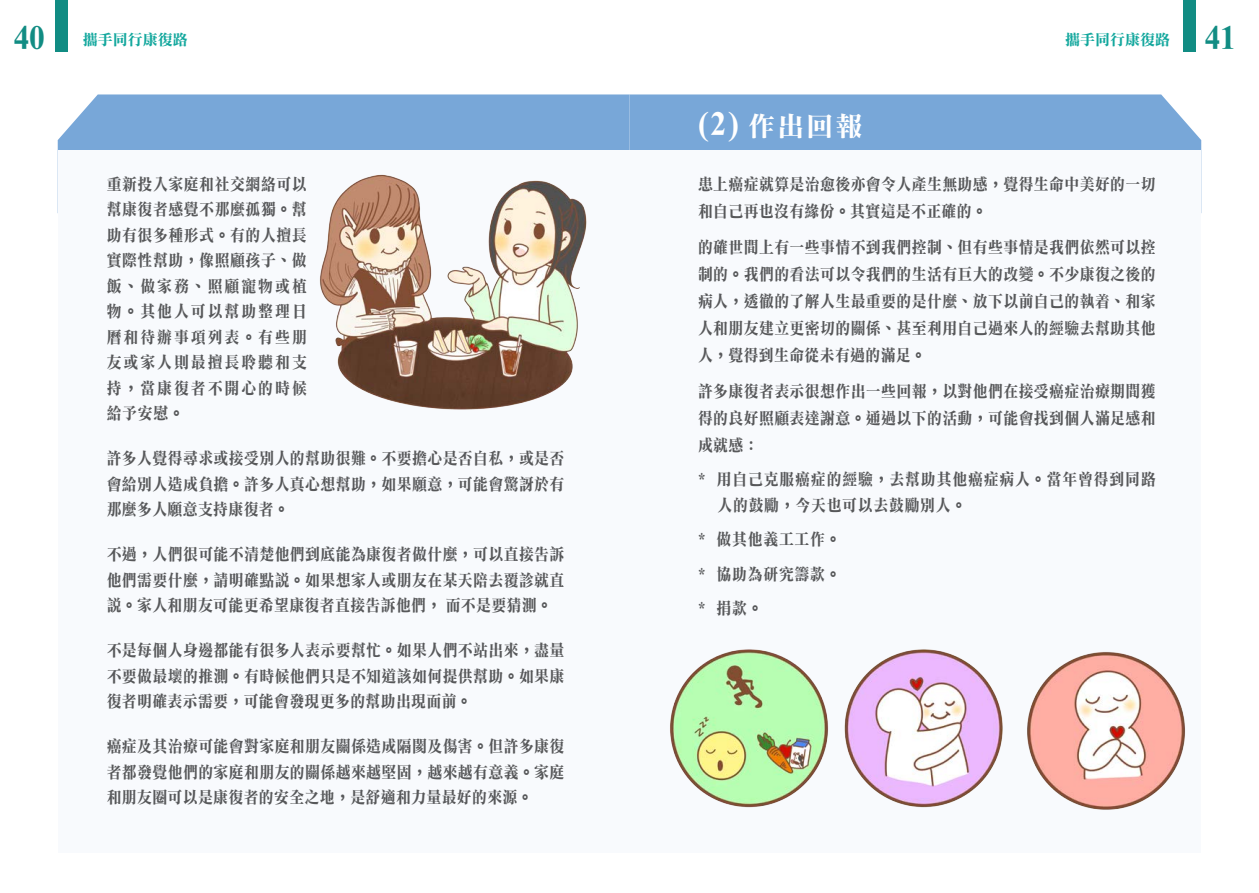
<style>
.page{position:relative;width:1259px;height:893px;background:#fff}
.page>*{position:absolute;margin:0;border:0;box-sizing:border-box;transform-origin:0 0}
.t1{font:31.5px "DF Li Song Bd HK BF";color:#fff}
.t2{font:27px "DF Li Song Bd HK BF";color:#fff}
.t3{font:16.5px/25.5px "DF Li Song Bd HK BF";letter-spacing:.03em;color:#57585a;text-align:justify;scale:.9 1}
.t4{font:16.5px/25.5px "DF Li Song Bd HK BF";letter-spacing:.06em;color:#57585a;scale:.9 1}
.t5{font:15px "DF Li Song Bd HK BF";color:#12a79d}
.s1{font-size:31.5px;color:#118c83}
.s2{font-size:31.5px}
</style>
<div class="page">
<div style="left:55px;top:0;width:13px;height:51px;background:#118c83"></div>
<div style="left:1183px;top:0;width:12px;height:51px;background:#118c83"></div>
<div style="left:629px;top:94px;width:572px;height:56px;background:#78a7d8"></div>
<div style="left:629px;top:150px;width:572px;height:702px;background:#f8fafd"></div>
<div style="left:58px;top:94px;width:571px;height:56px;background:#78a7d8"></div>
<div style="left:58px;top:150px;width:571px;height:702px;background:#f8fafd"></div>
<img style="left:311px;top:136px;width:292px;height:274px">
<img style="left:670px;top:649px;width:515px;height:161px">
<p class="t5" style="left:14px;top:32px;width:175px"><span class="s1">40</span> 攜手同行康復路</p>
<p class="t5" style="left:1065px;top:32px;width:172px">攜手同行康復路 <span class="s1">41</span></p>
<p class="t3" style="left:107px;top:172px;width:224px">重新投入家庭和社交網絡可以幫康復者感覺不那麼孤獨。幫助有很多種形式。有的人擅長實際性幫助，像照顧孩子、做飯、做家務、照顧寵物或植物。其他人可以幫助整理日曆和待辦事項列表。有些朋友或家人則最擅長聆聽和支持，當康復者不開心的時候給予安慰。</p>
<p class="t3" style="left:107px;top:446px;width:510px">許多人覺得尋求或接受別人的幫助很難。不要擔心是否自私，或是否會給別人造成負擔。許多人真心想幫助，如果願意，可能會驚訝於有那麼多人願意支持康復者。</p>
<p class="t3" style="left:107px;top:542px;width:510px">不過，人們很可能不清楚他們到底能為康復者做什麼，可以直接告訴他們需要什麼，請明確點說。如果想家人或朋友在某天陪去覆診就直說。家人和朋友可能更希望康復者直接告訴他們， 而不是要猜測。</p>
<p class="t3" style="left:107px;top:638px;width:510px">不是每個人身邊都能有很多人表示要幫忙。如果人們不站出來，盡量不要做最壞的推測。有時候他們只是不知道該如何提供幫助。如果康復者明確表示需要，可能會發現更多的幫助出現面前。</p>
<p class="t3" style="left:107px;top:734px;width:510px">癌症及其治療可能會對家庭和朋友關係造成隔閡及傷害。但許多康復者都發覺他們的家庭和朋友的關係越來越堅固，越來越有意義。家庭和朋友圈可以是康復者的安全之地，是舒適和力量最好的來源。</p>
<p class="t2" style="left:698px;top:112px;width:166px"><span class="s2">(2)</span> 作出回報</p>
<p class="t1" style="left:693px;top:122px;width:127px">第一部份</p>
<p class="t3" style="left:698px;top:171px;width:510px;line-height:27px">患上癌症就算是治愈後亦會令人產生無助感，覺得生命中美好的一切和自己再也沒有緣份。其實這是不正確的。</p>
<p class="t3" style="left:698px;top:234px;width:510px;line-height:27px">的確世間上有一些事情不到我們控制、但有些事情是我們依然可以控制的。我們的看法可以令我們的生活有巨大的改變。不少康復之後的病人，透徹的了解人生最重要的是什麼、放下以前自己的執着、和家人和朋友建立更密切的關係、甚至利用自己過來人的經驗去幫助其他人，覺得到生命從未有過的滿足。</p>
<p class="t3" style="left:698px;top:378px;width:510px;line-height:27px">許多康復者表示很想作出一些回報，以對他們在接受癌症治療期間獲得的良好照顧表達謝意。通過以下的活動，可能會找到個人滿足感和成就感：</p>
<p class="t4" style="left:717px;top:467px;width:488px;text-indent:-19px">* 用自己克服癌症的經驗，去幫助其他癌症病人。當年曾得到同路人的鼓勵，今天也可以去鼓勵別人。</p>
<p class="t3" style="left:698px;top:523px;width:160px;line-height:34.5px">* 做其他義工工作。* 協助為研究籌款。* 捐款。</p>
</div>
